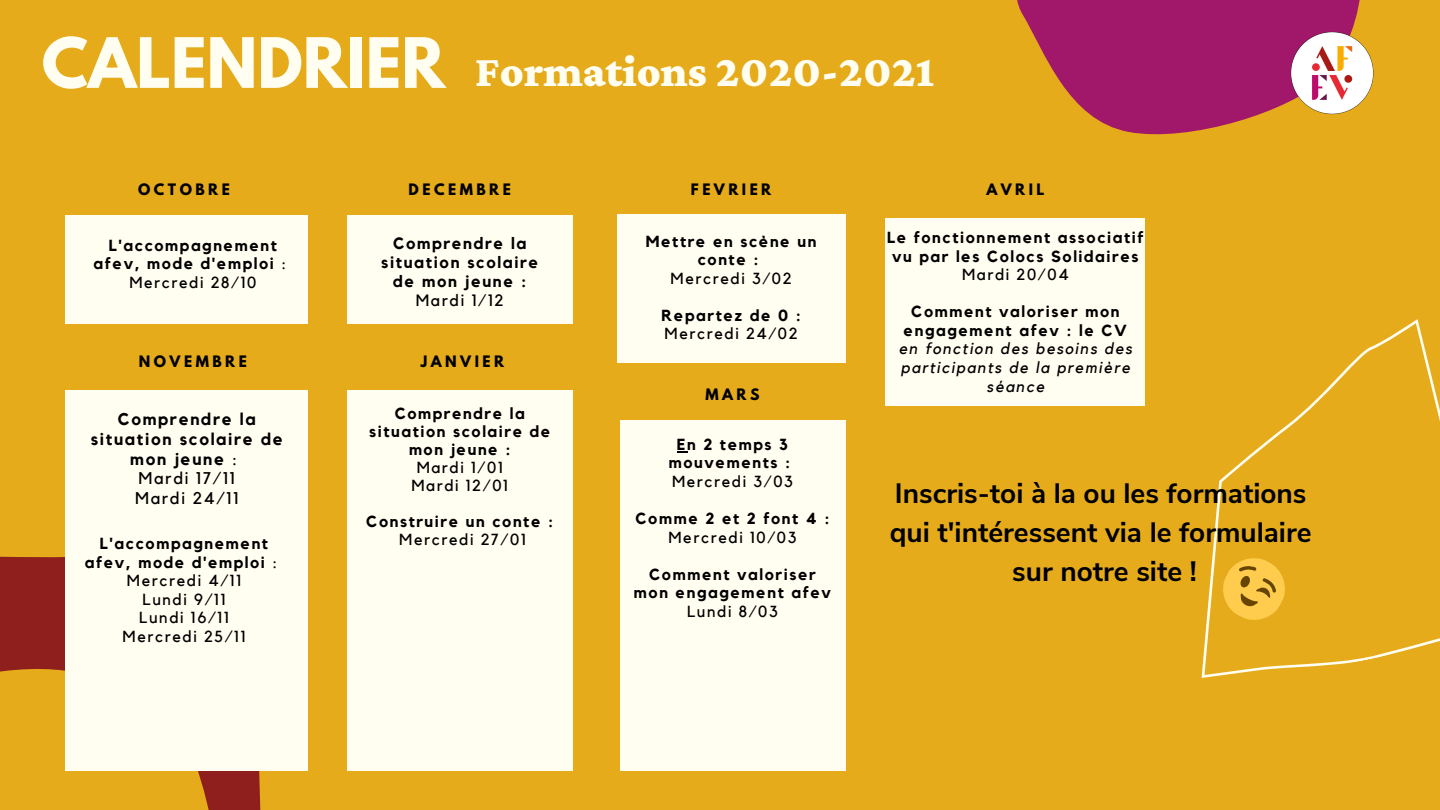
<style>
.page{position:relative;width:1440px;height:810px;background:#e5ab1b}
.page>*{position:absolute;margin:0;border:0;box-sizing:border-box;transform-origin:0 0}
.t1{font:700 61.5px "League Spartan";color:#fffef1}
.t2{font:900 44.9px "Crimson Pro";color:#fffef1}
.t3{font:700 28px/39px "Nunito Sans";color:#000;text-align:center}
.t4{font:700 16.9px/19.7px "Kollektif";letter-spacing:.1em;color:#000;text-align:center}
.t5{font:700 16.4px/19px "Kollektif";letter-spacing:.1em;color:#000;text-align:center}
.t6{font:16.4px "Kollektif";letter-spacing:.1em;color:#000}
.t7{font:700 16px/18.6px "Kollektif";letter-spacing:.1em;color:#000;text-align:center}
.t8{font:16px/18.6px "Kollektif";letter-spacing:.1em;color:#000;text-align:center}
.t9{font:italic 16px/18.6px "Kollektif";letter-spacing:.1em;color:#000;text-align:center}
.t10{font:700 14px "League Spartan";letter-spacing:.25em;color:#000}
.s1{font-weight:400}
.s2{font-weight:700}
</style>
<div class="page">
<svg style="left:0;top:545px;width:261px;height:265px"></svg>
<svg style="left:1017px;top:0;width:206px;height:135px;fill:#a11769"></svg>
<svg style="left:1140px;top:319px;width:300px;height:359px"></svg>
<div style="left:66px;top:390px;width:242px;height:381px;background:#fffef1"></div>
<div style="left:347px;top:390px;width:226px;height:381px;background:#fffef1"></div>
<div style="left:347px;top:215px;width:226px;height:109px;background:#fffef1"></div>
<div style="left:617px;top:215px;width:229px;height:148px;background:#fffef1"></div>
<div style="left:66px;top:215px;width:242px;height:109px;background:#fffef1"></div>
<img style="left:1223px;top:0;width:151px;height:126px">
<div style="left:620px;top:420px;width:225px;height:350px;background:#fffef1"></div>
<div style="left:886px;top:218px;width:259px;height:187px;background:#fffef1"></div>
<svg style="left:1213px;top:548px;width:82px;height:82px"></svg>
<h1 class="t1" style="left:42px;top:33px;width:405px">CALENDRIER</h1>
<h2 class="t2" style="left:475px;top:46px;width:460px">Formations 2020-2021</h2>
<p class="t10" style="left:138px;top:183px;width:93px">OCTOBRE</p>
<p class="t10" style="left:409px;top:183px;width:104px">DECEMBRE</p>
<p class="t10" style="left:691px;top:183px;width:82px">FEVRIER</p>
<p class="t10" style="left:986px;top:183px;width:60px">AVRIL</p>
<p class="t7" style="left:94px;top:236px;width:194px">L'accompagnement afev, mode d'emploi <span class="s1">:<br>Mercredi 28/10</span></p>
<p class="t10" style="left:139px;top:355px;width:110px">NOVEMBRE</p>
<p class="t4" style="left:91px;top:410px;width:194px">Comprendre la situation scolaire de mon jeune <span class="s1">:<br>Mardi 17/11<br>Mardi 24/11</span></p>
<p class="t8" style="left:85px;top:535px;width:194px"><span class="s2">L'accompagnement afev, mode d'emploi</span> :<br>Mercredi 4/11<br>Lundi 9/11<br>Lundi 16/11<br>Mercredi 25/11</p>
<p class="t5" style="left:381px;top:234px;width:159px">Comprendre la situation scolaire de mon jeune :</p>
<p class="t6" style="left:416px;top:292px;width:89px">Mardi 1/12</p>
<p class="t10" style="left:421px;top:355px;width:85px">JANVIER</p>
<p class="t7" style="left:369px;top:405px;width:183px;line-height:18px">Comprendre la situation scolaire de mon jeune :</p>
<p class="t8" style="left:411px;top:459px;width:98px;line-height:18px">Mardi 1/01<br>Mardi 12/01</p>
<p class="t7" style="left:366px;top:512px;width:188px">Construire un conte :</p>
<p class="t8" style="left:399px;top:530px;width:128px">Mercredi 27/01</p>
<p class="t7" style="left:646px;top:232px;width:172px">Mettre en scène un conte :</p>
<p class="t8" style="left:671px;top:270px;width:123px">Mercredi 3/02</p>
<p class="t7" style="left:661px;top:307px;width:141px">Repartez de 0 :</p>
<p class="t8" style="left:665px;top:325px;width:135px">Mercredi 24/02</p>
<p class="t10" style="left:705px;top:387px;width:56px">MARS</p>
<p class="t7" style="left:669px;top:436px;width:123px">En 2 temps 3 mouvements :</p>
<p class="t8" style="left:672px;top:473px;width:122px">Mercredi 3/03</p>
<p class="t7" style="left:636px;top:510px;width:195px">Comme 2 et 2 font 4 :</p>
<p class="t8" style="left:669px;top:528px;width:129px">Mercredi 10/03</p>
<p class="t7" style="left:634px;top:566px;width:199px">Comment valoriser mon engagement afev</p>
<p class="t8" style="left:687px;top:603px;width:92px">Lundi 8/03</p>
<p class="t7" style="left:887px;top:229px;width:258px">Le fonctionnement associatif vu par les Colocs Solidaires</p>
<p class="t8" style="left:962px;top:266px;width:108px">Mardi 20/04</p>
<p class="t7" style="left:904px;top:303px;width:225px">Comment valoriser mon engagement afev : le CV</p>
<p class="t9" style="left:899px;top:340px;width:235px">en fonction des besoins des participants de la première séance</p>
<h3 class="t3" style="left:890px;top:474px;width:423px">Inscris-toi à la ou les formations qui t'intéressent via le formulaire sur notre site !</h3>
</div>
